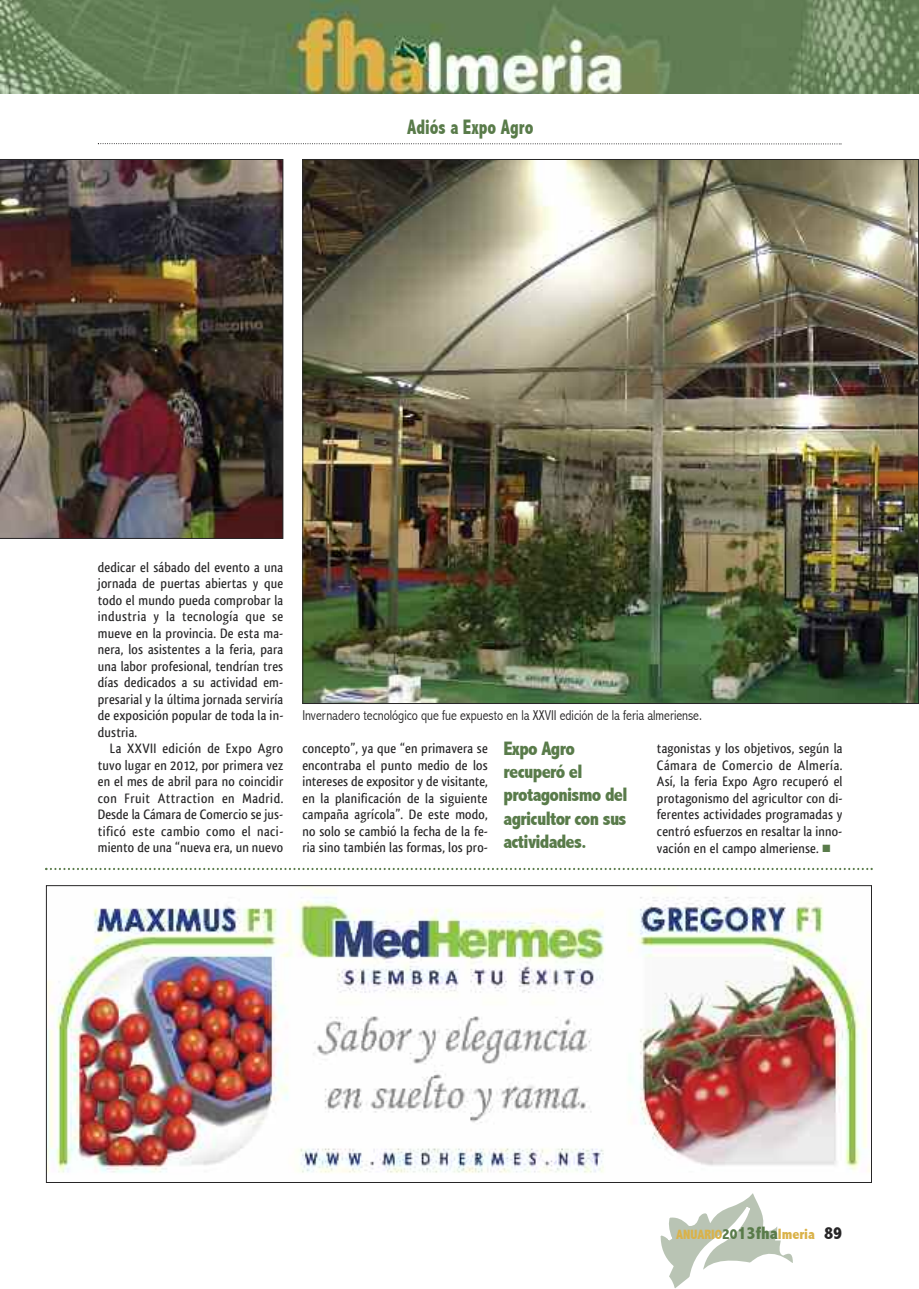
<style>
.page{position:relative;width:919px;height:1289px;background:#fff}
.page>*{position:absolute;margin:0;border:0;box-sizing:border-box;transform-origin:0 0}
.t1{font:800 condensed 21px "Abadi";color:#597b4a;scale:.85 1}
.t2{font:800 condensed 19.5px/23.2px "Abadi";letter-spacing:-.035em;color:#597b4a}
.t3{font:500 14.25px/16.5px "Qlassik";letter-spacing:.015em;color:#272627;text-align:justify}
.t4{font:500 14.25px "Qlassik";letter-spacing:.035em;color:#272627}
.t5{font:300 condensed 14.25px "Abadi";color:#272627}
.t6{font:800 condensed 13.5px "Abadi";color:#dab249}
.s1{color:#597b4a}
.s2{font-size:15px;color:#597b4a}
.s3{font-size:18px;color:#597b4a}
.s4{font-size:15px}
.s5{font-size:18px;color:#272627}
</style>
<div class="page">
<svg style="left:660px;top:1193px;width:133px;height:95px"></svg>
<img style="left:0;top:0;width:918px;height:94px">
<svg style="left:98px;top:143px;width:743px;height:1px"></svg>
<img style="left:0;top:159px;width:283px;height:380px">
<img style="left:304px;top:161px;width:612px;height:541px">
<img style="left:48px;top:887px;width:821px;height:286px">
<svg style="left:45px;top:867px;width:827px;height:3px"></svg>
<p class="t1" style="left:407px;top:115px;width:150px">Adiós a Expo Agro</p>
<p class="t3" style="left:98px;top:559px;width:187px">dedicar el sábado del evento a una</p>
<p class="t3" style="left:98px;top:575px;width:187px">jornada de puertas abiertas y que</p>
<p class="t3" style="left:98px;top:592px;width:187px">todo el mundo pueda comprobar la</p>
<p class="t4" style="left:98px;top:608px;width:187px">industria y la tecnología que se</p>
<p class="t3" style="left:98px;top:625px;width:187px">mueve en la provincia. De esta ma-</p>
<p class="t3" style="left:98px;top:641px;width:187px">nera, los asistentes a la feria, para</p>
<p class="t3" style="left:98px;top:658px;width:187px">una labor profesional, tendrían tres</p>
<p class="t3" style="left:98px;top:674px;width:187px">días dedicados a su actividad em-</p>
<p class="t3" style="left:98px;top:691px;width:187px">presarial y la última jornada serviría</p>
<p class="t3" style="left:98px;top:707px;width:187px">de exposición popular de toda la in-</p>
<p class="t3" style="left:98px;top:724px;width:41px">dustria.</p>
<p class="t4" style="left:110px;top:740px;width:175px">La XXVII edición de Expo Agro</p>
<p class="t3" style="left:98px;top:757px;width:187px">tuvo lugar en 2012, por primera vez</p>
<p class="t3" style="left:98px;top:773px;width:187px">en el mes de abril para no coincidir</p>
<p class="t4" style="left:98px;top:790px;width:187px">con Fruit Attraction en Madrid.</p>
<p class="t3" style="left:98px;top:806px;width:187px">Desde la Cámara de Comercio se jus-</p>
<p class="t4" style="left:98px;top:823px;width:187px">tificó este cambio como el naci-</p>
<p class="t3" style="left:98px;top:839px;width:187px">miento de una “nueva era, un nuevo</p>
<p class="t5" style="left:302px;top:708px;width:401px">Invernadero tecnológico que fue expuesto en la XXVII edición de la feria almeriense.</p>
<p class="t3" style="left:302px;top:740px;width:187px">concepto”, ya que “en primavera se encontraba el punto medio de los intereses de expositor y de visitante, en la planificación de la siguiente campaña agrícola”. De este modo, no solo se cambió la fecha de la fe&shy;ria sino también las formas, los pro-</p>
<p class="t2" style="left:503px;top:737px;width:125px">Expo Agro recuperó el protagonismo del agricultor con sus actividades.</p>
<p class="t3" style="left:657px;top:740px;width:187px">tagonistas y los objetivos, según la Cámara de Comercio de Almería.<br>Así, la feria Expo Agro recuperó el protagonismo del agricultor con di&shy;ferentes actividades programadas y centró esfuerzos en resaltar la inno&shy;vación en el campo almeriense. <span class="s1">■</span></p>
<p class="t6" style="left:676px;top:1226px;width:168px">AnuArio<span class="s2">20</span><span class="s3">13fha</span><span class="s4">lmeria</span> <span class="s5">89</span></p>
</div>
